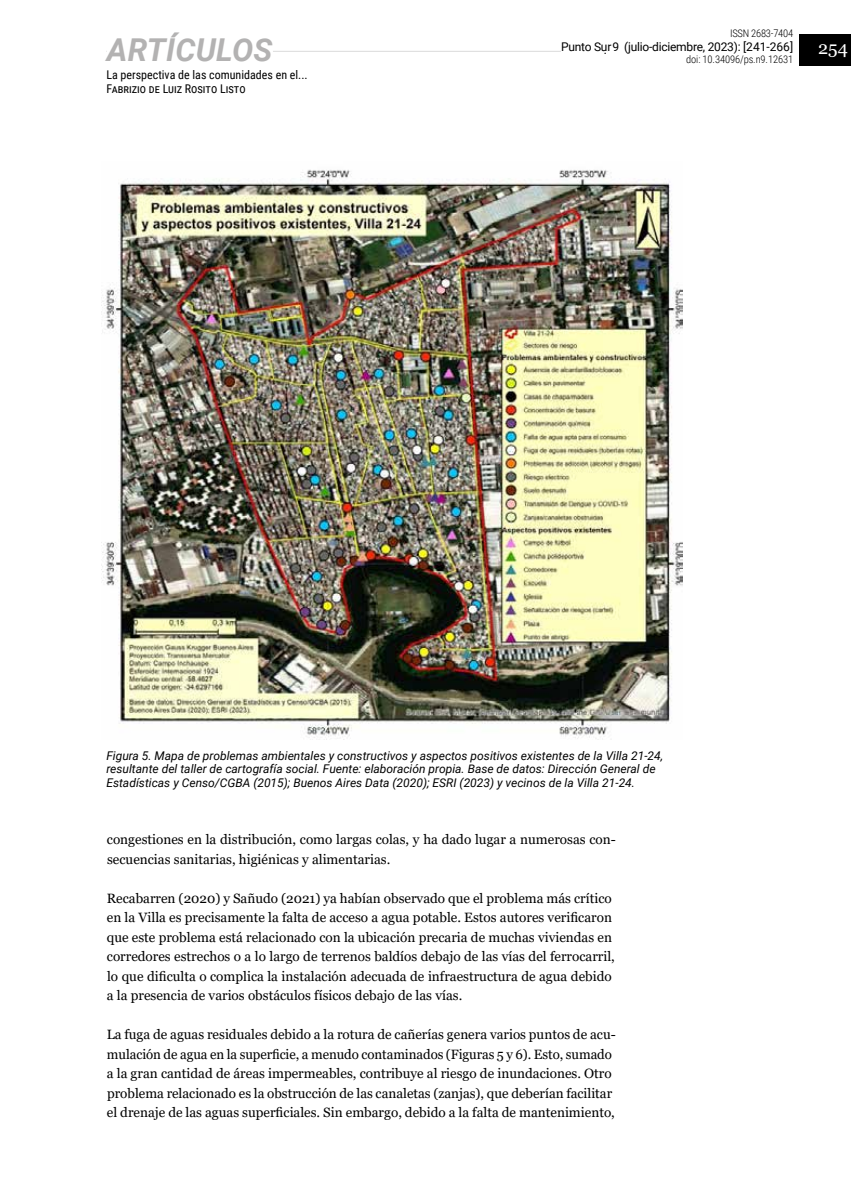
<style>
.page{position:relative;width:851px;height:1191px;background:#fff}
.page>*{position:absolute;margin:0;border:0;box-sizing:border-box;transform-origin:0 0}
.t1{font:italic 700 31.5px "Roboto";letter-spacing:.005em;color:#b3b2b2}
.t2{font:18px "Georgia";color:#fff}
.t3{font:13.5px/19.5px "Georgia";color:#000}
.t4{font:italic 12px/13.5px "Roboto";color:#000}
.t5{font:12px/14.4px "Roboto Condensed";color:#000}
.t6{font:12px "Roboto";letter-spacing:-.02em;color:#000}
.t7{font:300 10.5px "Roboto Condensed";letter-spacing:-.01em;color:#000}
</style>
<div class="page">
<hr style="left:106px;top:51px;width:546px;height:1px;background:#dadada">
<div style="left:799px;top:35px;width:51px;height:31px;background:#000"></div>
<div style="left:561px;top:40px;width:42px;height:15px;background:#fff"></div>
<hr style="left:603px;top:43px;width:4px;height:15px;background:#fff">
<div style="left:607px;top:40px;width:186px;height:15px;background:#fff"></div>
<div style="left:107px;top:35px;width:166px;height:26px;background:#fff"></div>
<img style="left:102px;top:169px;width:580px;height:570px">
<h1 class="t1" style="left:107px;top:28px;width:167px">ARTÍCULOS</h1>
<p class="t5" style="left:106px;top:67px;width:203px">La perspectiva de las comunidades en el...<br>Fabrizio de Luiz Rosito Listo</p>
<p class="t7" style="left:730px;top:26px;width:65px">ISSN 2683-7404</p>
<p class="t6" style="left:561px;top:38px;width:234px">Punto Su.r9 (julio-diciembre, 2023): [241-266]</p>
<p class="t7" style="left:686px;top:52px;width:108px">doi: 10.34096/ps.n9.12631</p>
<h2 class="t2" style="left:818px;top:37px;width:31px">254</h2>
<p class="t4" style="left:106px;top:748px;width:558px">Figura 5. Mapa de problemas ambientales y constructivos y aspectos positivos existentes de la Villa 21-24, resultante del taller de cartografía social. Fuente: elaboración propia. Base de datos: Dirección General de<br>Estadísticas y Censo/CGBA (2015); Buenos Aires Data (2020); ESRI (2023) y vecinos de la Villa 21-24.</p>
<p class="t3" style="left:107px;top:830px;width:510px">congestiones en la distribución, como largas colas, y ha dado lugar a numerosas con&shy;secuencias sanitarias, higiénicas y alimentarias.</p>
<p class="t3" style="left:107px;top:888px;width:509px">Recabarren (2020) y Sañudo (2021) ya habían observado que el problema más crítico en la Villa es precisamente la falta de acceso a agua potable. Estos autores verificaron que este problema está relacionado con la ubicación precaria de muchas viviendas en corredores estrechos o a lo largo de terrenos baldíos debajo de las vías del ferrocarril, lo que dificulta o complica la instalación adecuada de infraestructura de agua debido a la presencia de varios obstáculos físicos debajo de las vías.</p>
<p class="t3" style="left:107px;top:1025px;width:510px">La fuga de aguas residuales debido a la rotura de cañerías genera varios puntos de acu&shy;mulación de agua en la superficie, a menudo contaminados (Figuras 5 y 6). Esto, sumado a la gran cantidad de áreas impermeables, contribuye al riesgo de inundaciones. Otro problema relacionado es la obstrucción de las canaletas (zanjas), que deberían facilitar el drenaje de las aguas superficiales. Sin embargo, debido a la falta de mantenimiento,</p>
</div>
